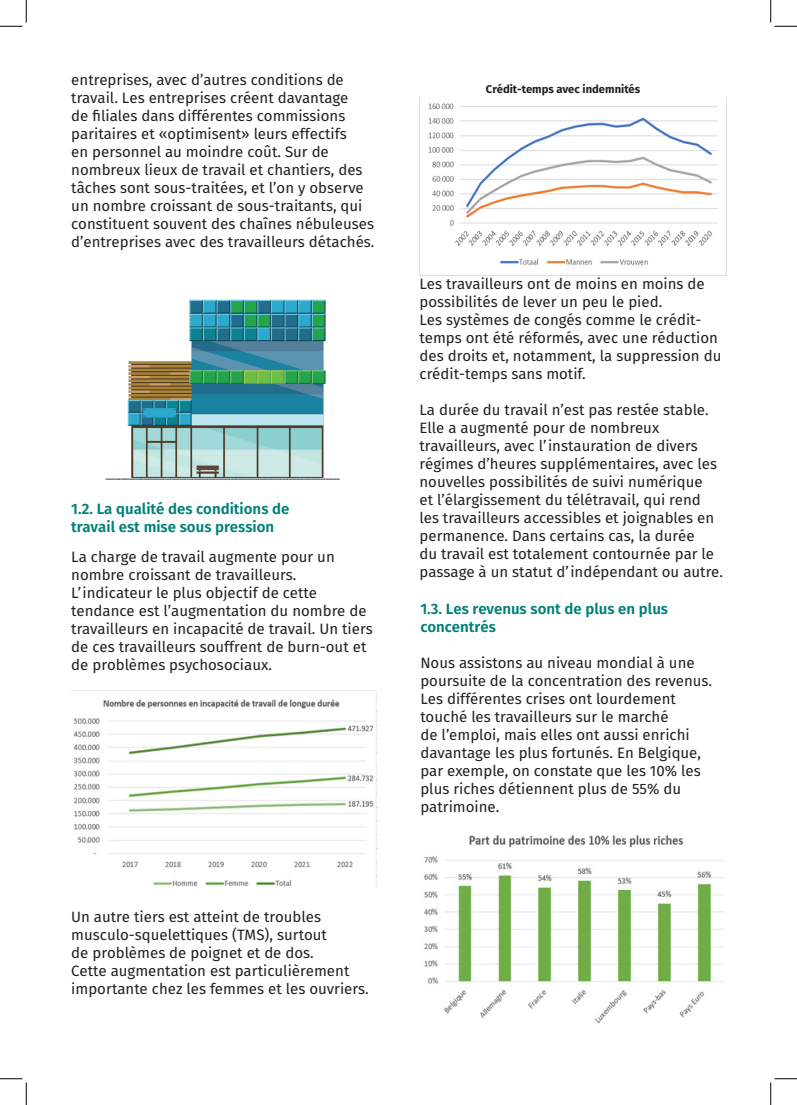
<style>
.page{position:relative;width:797px;height:1105px;background:#fff}
.page>*{position:absolute;margin:0;border:0;box-sizing:border-box;transform-origin:0 0}
.basistekst{font:15px/18px "Fira Sans";color:#231f20}
.t1{font:600 15px/18px "Fira Sans";color:#00807a}
.t2{font:700 11.25px "Fira Sans";color:#231f20}
</style>
<div class="page">
<img style="left:419px;top:97px;width:299px;height:178px">
<img style="left:105px;top:299px;width:235px;height:181px">
<img style="left:72px;top:690px;width:305px;height:198px">
<img style="left:424px;top:835px;width:300px;height:189px">
<svg style="left:0;top:0;width:27px;height:27px"></svg>
<svg style="left:0;top:1078px;width:27px;height:27px"></svg>
<svg style="left:770px;top:0;width:27px;height:27px"></svg>
<svg style="left:770px;top:1078px;width:27px;height:27px"></svg>
<p class="basistekst" style="left:71px;top:71px;width:305px">entreprises, avec d’autres conditions de travail. Les entreprises créent davantage<br>de filiales dans différentes commissions paritaires et «optimisent» leurs effectifs<br>en personnel au moindre coût. Sur de nombreux lieux de travail et chantiers, des tâches sont sous-traitées, et l’on y observe un nombre croissant de sous-traitants, qui constituent souvent des chaînes nébuleuses d’entreprises avec des travailleurs détachés.</p>
<p class="t1" style="left:71px;top:499px;width:220px">1.2. La qualité des conditions de</p>
<p class="t1" style="left:71px;top:517px;width:204px">travail est mise sous pression</p>
<p class="basistekst" style="left:71px;top:547px;width:265px">La charge de travail augmente pour un nombre croissant de travailleurs.</p>
<p class="basistekst" style="left:71px;top:583px;width:303px">L’indicateur le plus objectif de cette tendance est l’augmentation du nombre de travailleurs en incapacité de travail. Un tiers de ces travailleurs souffrent de burn-out et de problèmes psychosociaux.</p>
<p class="basistekst" style="left:71px;top:907px;width:299px">Un autre tiers est atteint de troubles musculo-squelettiques (TMS), surtout<br>de problèmes de poignet et de dos.<br>Cette augmentation est particulièrement importante chez les femmes et les ouvriers.</p>
<p class="t2" style="left:486px;top:79px;width:156px">Crédit-temps avec indemnités</p>
<p class="basistekst" style="left:419px;top:275px;width:287px">Les travailleurs ont de moins en moins de possibilités de lever un peu le pied.</p>
<p class="basistekst" style="left:419px;top:311px;width:303px">Les systèmes de congés comme le crédit&shy;temps ont été réformés, avec une réduction des droits et, notamment, la suppression du crédit-temps sans motif.</p>
<p class="basistekst" style="left:419px;top:401px;width:305px">La durée du travail n’est pas restée stable.<br>Elle a augmenté pour de nombreux travailleurs, avec l’instauration de divers régimes d’heures supplémentaires, avec les nouvelles possibilités de suivi numérique<br>et l’élargissement du télétravail, qui rend les travailleurs accessibles et joignables en permanence. Dans certains cas, la durée<br>du travail est totalement contournée par le passage à un statut d’indépendant ou autre.</p>
<p class="t1" style="left:420px;top:599px;width:249px">1.3. Les revenus sont de plus en plus concentrés</p>
<p class="basistekst" style="left:420px;top:654px;width:293px">Nous assistons au niveau mondial à une poursuite de la concentration des revenus.<br>Les différentes crises ont lourdement touché les travailleurs sur le marché<br>de l’emploi, mais elles ont aussi enrichi davantage les plus fortunés. En Belgique, par exemple, on constate que les 10% les plus riches détiennent plus de 55% du patrimoine.</p>
</div>
